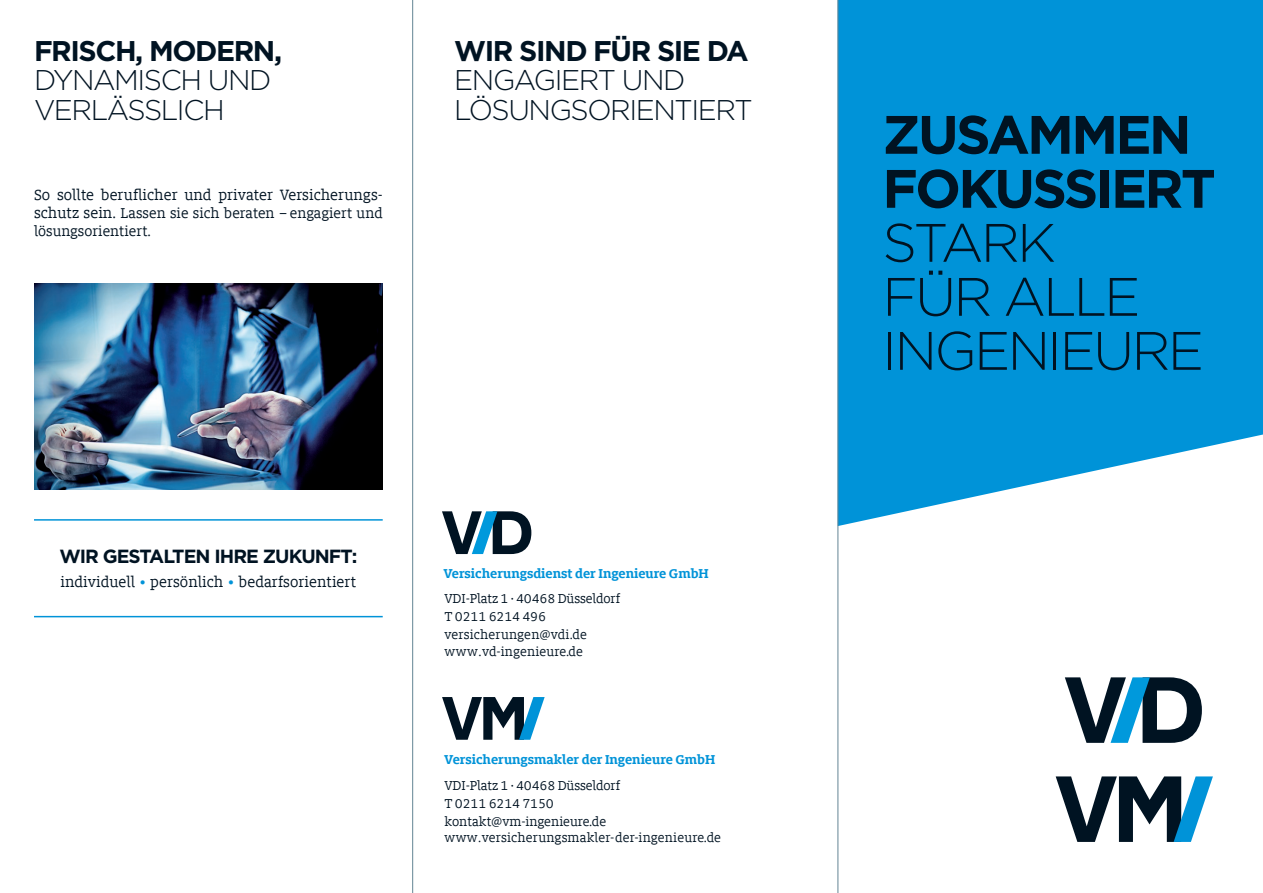
<style>
.page{position:relative;width:1263px;height:893px;background:#fff}
.page>*{position:absolute;margin:0;border:0;box-sizing:border-box;transform-origin:0 0}
.t1{font:300 54px/54px "Gotham";letter-spacing:-.05em;color:#001322}
.t2{font:700 54px/54px "Gotham";letter-spacing:-.05em;color:#001322}
.t3{font:300 28.5px/29.2px "Gotham";letter-spacing:-.05em;color:#001322}
.t4{font:700 28.5px "Gotham";letter-spacing:-.05em;color:#001322}
.t5{font:700 19.05px "Gotham";letter-spacing:-.05em;color:#001322}
.t6{font:16.5px "Milo Slab Offc";color:#001322}
.t7{font:15.75px/18px "Milo Slab Offc";color:#001322}
.t8{font:14.25px/18px "Milo Slab Offc";color:#001322}
.t9{font:700 14.25px "Milo Slab Offc";color:#0093d8}
.s1{font-size:16.5px}
.s2{color:#0093d8}
</style>
<div class="page">
<svg style="left:839px;top:0;width:424px;height:526px;background:#169cdb"></svg>
<svg style="left:1056px;top:776px;width:157px;height:66px"></svg>
<hr style="left:34px;top:519px;width:349px;height:2px;background:#0093d8">
<hr style="left:34px;top:616px;width:349px;height:1px;background:#0093d8">
<img style="left:34px;top:283px;width:349px;height:206px">
<svg style="left:442px;top:511px;width:89px;height:43px"></svg>
<svg style="left:442px;top:697px;width:103px;height:43px"></svg>
<svg style="left:1065px;top:677px;width:137px;height:66px"></svg>
<hr style="left:412px;top:0;width:1px;height:893px;background:#638594">
<hr style="left:838px;top:0;width:1px;height:893px;background:#638594">
<h2 class="t4" style="left:34px;top:32px;width:250px">FRISCH, MODERN,</h2>
<h2 class="t3" style="left:34px;top:65px;width:239px">DYNAMISCH UND<br>VERLÄSSLICH</h2>
<p class="t6" style="left:34px;top:186px;width:350px">So sollte beruflicher und privater Versicherungs-</p>
<p class="t7" style="left:34px;top:205px;width:350px"><span class="s1">schutz sein.</span> Lassen sie sich beraten – engagiert und lösungsorientiert.</p>
<h2 class="t4" style="left:454px;top:32px;width:296px">WIR SIND FÜR SIE DA</h2>
<h2 class="t3" style="left:454px;top:65px;width:300px">ENGAGIERT UND<br>LÖSUNGSORIENTIERT</h2>
<h3 class="t5" style="left:59px;top:544px;width:299px">WIR GESTALTEN IHRE ZUKUNFT:</h3>
<p class="t6" style="left:60px;top:573px;width:297px">individuell <span class="s2">∙</span> persönlich <span class="s2">∙</span> bedarfsorientiert</p>
<p class="t9" style="left:443px;top:566px;width:267px">Versicherungsdienst der Ingenieure GmbH</p>
<p class="t8" style="left:444px;top:590px;width:177px">VDI-Platz 1 · 40468 Düsseldorf<br>T 0211 6214 496 versicherungen@vdi.de</p>
<p class="t8" style="left:444px;top:643px;width:140px">www.vd-ingenieure.de</p>
<p class="t9" style="left:444px;top:752px;width:273px">Versicherungsmakler der Ingenieure GmbH</p>
<p class="t8" style="left:444px;top:776px;width:177px">VDI-Platz 1 · 40468 Düsseldorf<br>T 0211 6214 7150 kontakt@vm-ingenieure.de</p>
<p class="t8" style="left:444px;top:829px;width:278px">www.versicherungsmakler-der-ingenieure.de</p>
<h1 class="t2" style="left:882px;top:107px;width:335px">ZUSAMMEN<br>FOKUSSIERT</h1>
<h1 class="t1" style="left:882px;top:214px;width:323px">STARK<br>FÜR ALLE<br>INGENIEURE</h1>
</div>
